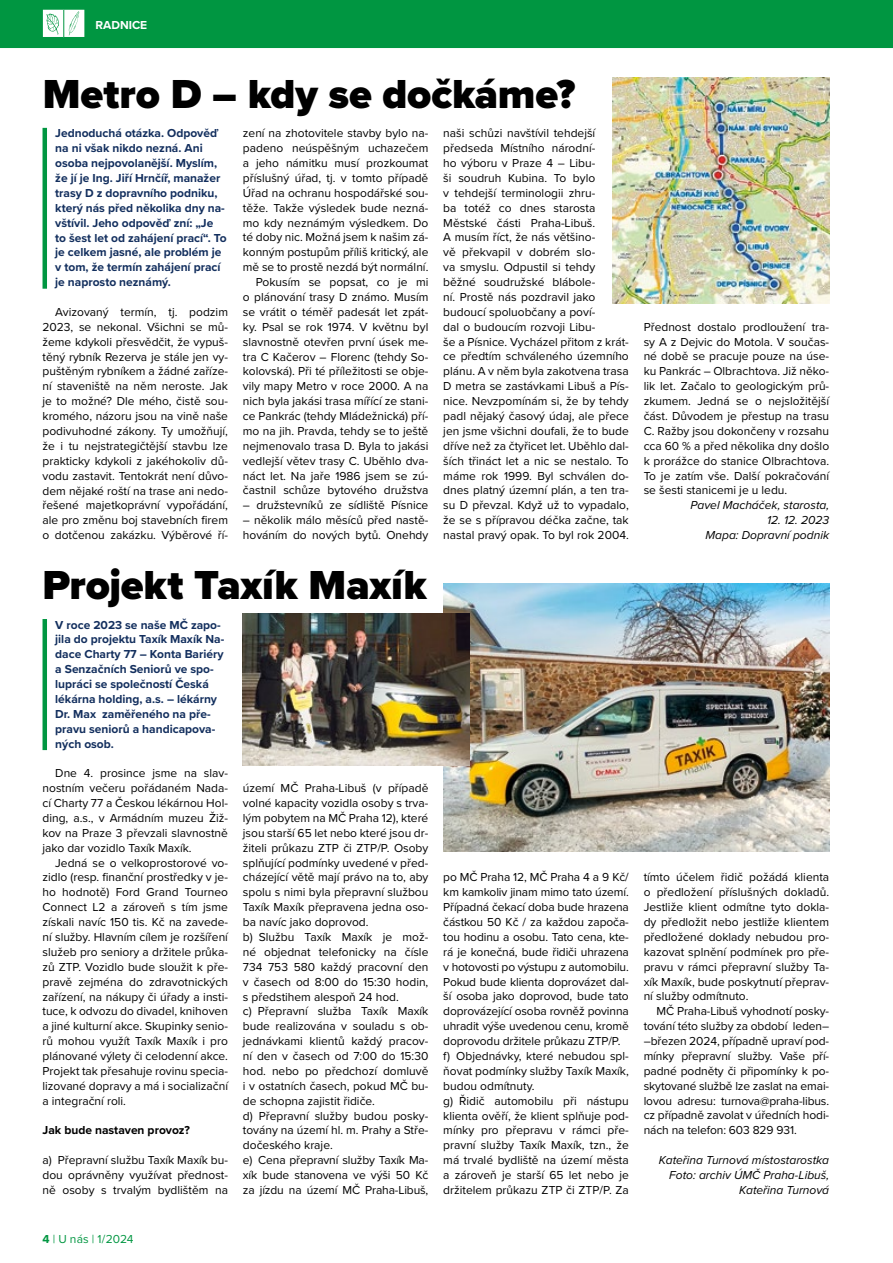
<style>
.page{position:relative;width:893px;height:1263px;background:#fff}
.page>*{position:absolute;margin:0;border:0;box-sizing:border-box;transform-origin:0 0}
.t1{font:900 42px "Proxima Nova";letter-spacing:-.005em;color:#000}
.t2{font:12px/14.9px "Proxima Nova";color:#000;text-align:justify}
.t3{font:700 12px/14.9px "Proxima Nova";color:#132f5e}
.t4{font:italic 12px/14.9px "Proxima Nova";color:#000;text-align:right}
.t5{font:700 12px "Proxima Nova";color:#000}
.t6{font:12px "Proxima Nova";color:#009641}
.t7{font:700 12px "Proxima Nova";color:#fff}
.s1{font-weight:700}
</style>
<div class="page">
<div style="left:0;top:0;width:893px;height:48px;background:#009641"></div>
<svg style="left:43px;top:9px;width:41px;height:28px"></svg>
<hr style="left:43px;top:128px;width:4px;height:161px;background:#009641">
<img style="left:612px;top:78px;width:217px;height:225px">
<hr style="left:43px;top:619px;width:4px;height:131px;background:#009641">
<img style="left:443px;top:584px;width:386px;height:268px">
<img style="left:243px;top:614px;width:227px;height:151px">
<p class="t7" style="left:95px;top:16px;width:53px">RADNICE</p>
<h1 class="t1" style="left:43px;top:62px;width:534px">Metro D – kdy se dočkáme?</h1>
<p class="t3" style="left:55px;top:126px;width:173px">Jednoduchá otázka. Odpověď na ni však nikdo nezná. Ani osoba nejpovolanější. Myslím, že jí je Ing. Jiří Hrnčíř, manažer trasy D z dopravního podniku, který nás před několika dny na&shy;vštívil. Jeho odpověď zní: „Je to šest let od zahájení prací“. To je celkem jasné, ale problém je v tom, že termín zahájení prací je naprosto neznámý.</p>
<p class="t2" style="left:43px;top:304px;width:187px;text-indent:13px">Avizovaný termín, tj. podzim 2023, se nekonal. Všichni se mů&shy;žeme kdykoli přesvědčit, že vypuš&shy;těný rybník Rezerva je stále jen vy&shy;puštěným rybníkem a žádné zaříze&shy;ní staveniště na něm neroste. Jak je to možné? Dle mého, čistě sou&shy;kromého, názoru jsou na vině naše podivuhodné zákony. Ty umožňují, že i tu nejstrategičtější stavbu lze prakticky kdykoli z jakéhokoliv dů&shy;vodu zastavit. Tentokrát není důvo&shy;dem nějaké roští na trase ani nedo&shy;řešené majetkoprávní vypořádání, ale pro změnu boj stavebních firem o dotčenou zakázku. Výběrové ří-</p>
<p class="t2" style="left:243px;top:125px;width:187px;text-align:right">zení na zhotovitele stavby bylo na&shy;padeno neúspěšným uchazečem a jeho námitku musí prozkoumat příslušný úřad, tj. v tomto případě Úřad na ochranu hospodářské sou&shy;těže. Takže výsledek bude nezná&shy;mo kdy neznámým výsledkem. Do té doby nic. Možná jsem k našim zá&shy;konným postupům příliš kritický, ale mě se to prostě nezdá být normální.<br>Pokusím se popsat, co je mi<br>o plánování trasy D známo. Musím se vrátit o téměř padesát let zpát&shy;ky. Psal se rok 1974. V květnu byl slavnostně otevřen první úsek me&shy;tra C Kačerov – Florenc (tehdy So&shy;kolovská). Při té příležitosti se obje&shy;vily mapy Metro v roce 2000. A na nich byla jakási trasa mířící ze stani&shy;ce Pankrác (tehdy Mládežnická) pří&shy;mo na jih. Pravda, tehdy se to ještě nejmenovalo trasa D. Byla to jakási vedlejší větev trasy C. Uběhlo dva&shy;náct let. Na jaře 1986 jsem se zú&shy;častnil schůze bytového družstva</p>
<p class="t2" style="left:243px;top:497px;width:187px">– družstevníků ze sídliště Písnice</p>
<p class="t2" style="left:243px;top:512px;width:187px">– několik málo měsíců před nastě&shy;hováním do nových bytů. Onehdy</p>
<h1 class="t1" style="left:43px;top:553px;width:386px">Projekt Taxík Maxík</h1>
<p class="t2" style="left:443px;top:125px;width:187px;text-align:left">naši schůzi navštívil tehdejší předseda Místního národní-<br>ho výboru v Praze 4 – Libu-<br>ši soudruh Kubina. To bylo<br>v tehdejší terminologii zhru-<br>ba totéž co dnes starosta<br>Městské části Praha-Libuš.<br>A musím říct, že nás většino-<br>vě překvapil v dobrém slo-<br>va smyslu. Odpustil si tehdy běžné soudružské blábole-<br>ní. Prostě nás pozdravil jako budoucí spoluobčany a poví-<br>dal o budoucím rozvoji Libu-<br>še a Písnice. Vycházel přitom z krát&shy;ce předtím schváleného územního plánu. A v něm byla zakotvena trasa<br>D metra se zastávkami Libuš a Pís&shy;nice. Nevzpomínám si, že by tehdy padl nějaký časový údaj, ale přece jen jsme všichni doufali, že to bude dříve než za čtyřicet let. Uběhlo dal&shy;ších třináct let a nic se nestalo. To máme rok 1999. Byl schválen do&shy;dnes platný územní plán, a ten tra&shy;su D převzal. Když už to vypadalo, že se s přípravou déčka začne, tak nastal pravý opak. To byl rok 2004.</p>
<p class="t2" style="left:644px;top:319px;width:187px">Přednost dostalo prodloužení tra&shy;sy A z Dejvic do Motola. V součas&shy;né době se pracuje pouze na úse&shy;ku Pankrác – Olbrachtova. Již něko&shy;lik let. Začalo to geologickým prů&shy;zkumem. Jedná se o nejsložitější část. Důvodem je přestup na trasu C. Ražby jsou dokončeny v rozsahu cca 60 % a před několika dny došlo k prorážce do stanice Olbrachtova.<br>To je zatím vše. Další pokračování se šesti stanicemi je u ledu.</p>
<p class="t4" style="left:691px;top:497px;width:140px">Pavel Macháček, starosta,</p>
<p class="t4" style="left:706px;top:512px;width:125px">12. 12. 2023<br>Mapa: Dopravní podnik</p>
<p class="t3" style="left:55px;top:617px;width:171px">V roce 2023 se naše MČ zapo&shy;jila do projektu Taxík Maxík Na&shy;dace Charty 77 – Konta Bariéry a Senzačních Seniorů ve spo&shy;lupráci se společností Česká lékárna holding, a.s. – lékárny<br>Dr. Max zaměřeného na pře&shy;pravu seniorů a handicapova&shy;ných osob.</p>
<p class="t2" style="left:43px;top:765px;width:187px;text-indent:13px">Dne 4. prosince jsme na slav&shy;nostním večeru pořádaném Nada&shy;cí Charty 77 a Českou lékárnou Hol&shy;ding, a.s., v Armádním muzeu Žiž&shy;kov na Praze 3 převzali slavnostně jako dar vozidlo Taxík Maxík.</p>
<p class="t2" style="left:43px;top:855px;width:187px;text-indent:13px">Jedná se o velkoprostorové vo&shy;zidlo (resp. finanční prostředky v je&shy;ho hodnotě) Ford Grand Tourneo Connect L2 a zároveň s tím jsme získali navíc 150 tis. Kč na zavede&shy;ní služby. Hlavním cílem je rozšíření služeb pro seniory a držitele průka&shy;zů ZTP. Vozidlo bude sloužit k pře&shy;pravě zejména do zdravotnických zařízení, na nákupy či úřady a insti&shy;tuce, k odvozu do divadel, knihoven a jiné kulturní akce. Skupinky senio&shy;rů mohou využít Taxík Maxík i pro plánované výlety či celodenní akce.<br>Projekt tak přesahuje rovinu specia&shy;lizované dopravy a má i socializační a integrační roli.</p>
<p class="t5" style="left:43px;top:1121px;width:149px">Jak bude nastaven provoz?</p>
<p class="t2" style="left:43px;top:1152px;width:187px">a) Přepravní službu Taxík Maxík bu&shy;dou oprávněny využívat přednost&shy;ně osoby s trvalým bydlištěm na</p>
<p class="t2" style="left:243px;top:780px;width:187px;text-align:left">území MČ Praha-Libuš (v případě volné kapacity vozidla osoby s trva&shy;lým pobytem na MČ Praha 12), které jsou starší 65 let nebo které jsou dr&shy;žiteli průkazu ZTP či ZTP/P. Osoby splňující podmínky uvedené v před&shy;cházející větě mají právo na to, aby spolu s nimi byla přepravní službou<br>Taxík Maxík přepravena jedna oso&shy;ba navíc jako doprovod.<br>b) Službu Taxík Maxík je mož&shy;né objednat telefonicky na čísle<br>734 753 580 každý pracovní den v časech od 8:00 do 15:30 hodin, s předstihem alespoň 24 hod.<br>c) Přepravní služba Taxík Maxík bude realizována v souladu s ob&shy;jednávkami klientů každý pracov&shy;ní den v časech od 7:00 do 15:30 hod. nebo po předchozí domluvě i v ostatních časech, pokud MČ bu&shy;de schopna zajistit řidiče.<br>d) Přepravní služby budou posky&shy;továny na území hl. m. Prahy a Stře&shy;dočeského kraje.<br>e) Cena přepravní služby Taxík Ma&shy;xík bude stanovena ve výši 50 Kč za jízdu na území MČ Praha-Libuš,</p>
<p class="t2" style="left:443px;top:869px;width:187px;text-align:left">po MČ Praha 12, MČ Praha 4 a 9 Kč/ km kamkoliv jinam mimo tato území.<br>Případná čekací doba bude hrazena částkou 50 Kč / za každou započa&shy;tou hodinu a osobu. Tato cena, kte&shy;rá je konečná, bude řidiči uhrazena v hotovosti po výstupu z automobilu.<br>Pokud bude klienta doprovázet dal&shy;ší osoba jako doprovod, bude tato doprovázející osoba rovněž povinna uhradit výše uvedenou cenu, kromě doprovodu držitele průkazu ZTP/P. f) Objednávky, které nebudou spl&shy;ňovat podmínky služby Taxík Maxík, budou odmítnuty.<br>g) Řidič automobilu při nástupu klienta ověří, že klient splňuje pod&shy;mínky pro přepravu v rámci pře&shy;pravní služby Taxík Maxík, tzn., že má trvalé bydliště na území města a zároveň je starší 65 let nebo je držitelem průkazu ZTP či ZTP/P. Za</p>
<p class="t2" style="left:644px;top:869px;width:187px">tímto účelem řidič požádá klienta o předložení příslušných dokladů.<br>Jestliže klient odmítne tyto dokla&shy;dy předložit nebo jestliže klientem předložené doklady nebudou pro&shy;kazovat splnění podmínek pro pře&shy;pravu v rámci přepravní služby Ta&shy;xík Maxík, bude poskytnutí přeprav&shy;ní služby odmítnuto.</p>
<p class="t2" style="left:644px;top:1003px;width:187px;text-indent:13px">MČ Praha-Libuš vyhodnotí posky&shy;tování této služby za období leden– –březen 2024, případně upraví pod&shy;mínky přepravní služby. Vaše pří&shy;padné podněty či připomínky k po&shy;skytované službě lze zaslat na emai&shy;lovou adresu: turnova@praha-libus. cz případně zavolat v úředních hodi&shy;nách na telefon: 603 829 931.</p>
<p class="t4" style="left:659px;top:1152px;width:172px">Kateřina Turnová místostarostka<br>Foto: archiv ÚMČ Praha-Libuš,<br>Kateřina Turnová</p>
<p class="t6" style="left:43px;top:1230px;width:92px"><span class="s1">4</span> | U nás | 1/2024</p>
</div>
